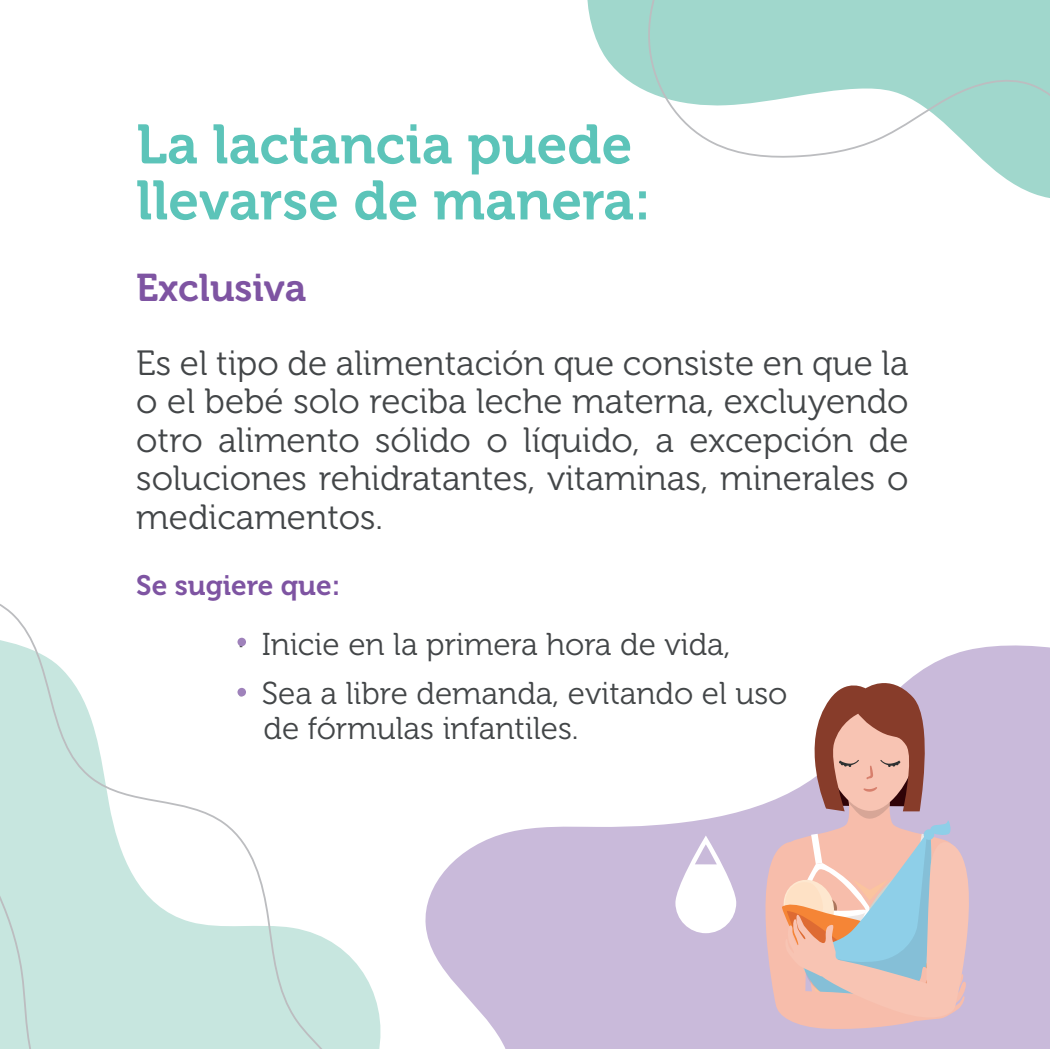
<style>
.page{position:relative;width:1050px;height:1050px;background:#fff}
.page>*{position:absolute;margin:0;border:0;box-sizing:border-box;transform-origin:0 0}
.t1{font:55.3px/56px "Museo 700";color:#5cc4b9}
.t2{font:38.5px "Museo 700";color:#7e54a2}
.t3{font:35px/38.5px "Museo 300";color:#434648;text-align:justify}
.t4{font:31.5px/49px "Museo 300";color:#434648}
.t5{font:28px "Museo 700";color:#7e54a2}
</style>
<div class="page">
<svg style="left:352px;top:959px;width:29px;height:89px;fill:#c7e6df"></svg>
<svg style="left:0;top:604px;width:352px;height:444px"></svg>
<svg style="left:587px;top:0;width:463px;height:198px"></svg>
<svg style="left:646px;top:0;width:404px;height:176px"></svg>
<svg style="left:425px;top:645px;width:625px;height:403px;fill:#c9bada"></svg>
<svg style="left:675px;top:836px;width:61px;height:97px"></svg>
<svg style="left:749px;top:672px;width:238px;height:358px"></svg>
<div style="left:237px;top:638px;width:9px;height:8px;background:#9f82bb;border-radius:50%"></div>
<div style="left:237px;top:688px;width:9px;height:8px;background:#9f82bb;border-radius:50%"></div>
<h1 class="t1" style="left:136px;top:117px;width:516px">La lactancia puede llevarse de manera:</h1>
<p class="t2" style="left:136px;top:266px;width:172px">Exclusiva</p>
<p class="t3" style="left:136px;top:344px;width:774px">Es el tipo de alimentación que consiste en que la o el bebé solo reciba leche materna, excluyendo otro alimento sólido o líquido, a excepción de soluciones rehidratantes, vitaminas, minerales o medicamentos.</p>
<p class="t5" style="left:136px;top:570px;width:206px">Se sugiere que:</p>
<p class="t4" style="left:238px;top:620px;width:551px">· Inicie en la primera hora de vida,<br>· Sea a libre demanda, evitando el uso</p>
<p class="t4" style="left:263px;top:704px;width:317px">de fórmulas infantiles.</p>
</div>
